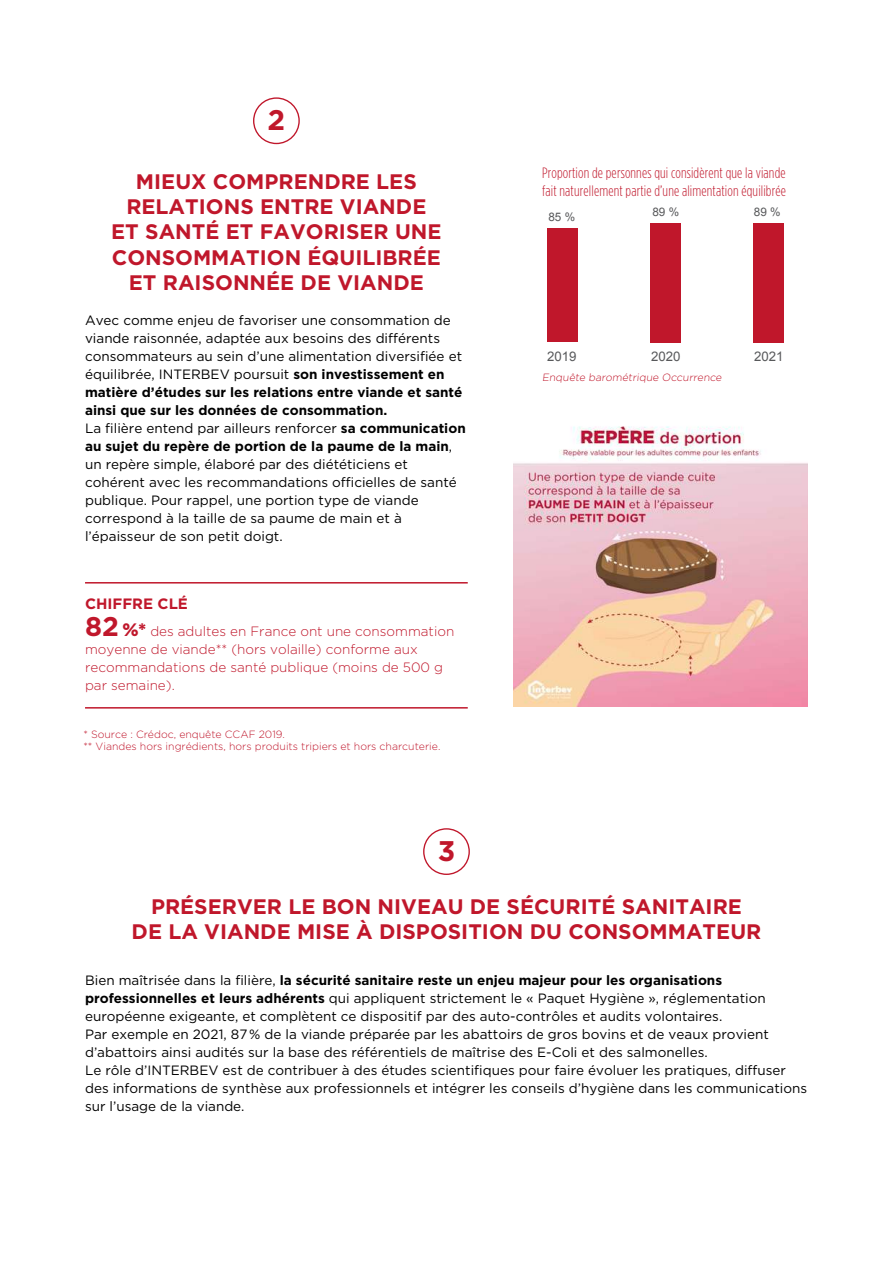
<style>
.page{position:relative;width:893px;height:1263px;background:#fff}
.page>*{position:absolute;margin:0;border:0;box-sizing:border-box;transform-origin:0 0}
.t1{font:700 28.35px "Gotham";color:#c0172b}
.t2{font:700 21px/25.2px "Gotham";color:#c0172b;text-align:center}
.t3{font:300 15px/18px "Gotham Condensed";letter-spacing:.01em;color:#c0172b}
.t4{font:700 15px "Gotham";color:#c0172b}
.t5{font:13.5px/18px "Gotham";color:#000}
.t6{font:300 13.5px/18px "Gotham";color:#c0172b}
.t7{font:13.2px "Arial";color:#58595b}
.t8{font:11.7px "Arial";color:#58595b}
.t9{font:300 10.5px/12.6px "Gotham";color:#c0172c}
.t10{font:300 10.5px "Gotham";color:#c0172b}
.s1{font-weight:700}
.s2{font-weight:700;font-size:27px}
.s3{font-weight:900;font-size:18px}
</style>
<div class="page">
<img style="left:513px;top:426px;width:295px;height:281px">
<div style="left:253px;top:97px;width:47px;height:47px;border:1px solid #c0172b;border-radius:50%"></div>
<hr style="left:85px;top:582px;width:383px;height:1px;background:#c0172b">
<hr style="left:85px;top:707px;width:383px;height:1px;background:#c0172b">
<div style="left:423px;top:828px;width:47px;height:47px;border:1px solid #c0172b;border-radius:50%"></div>
<div style="left:547px;top:229px;width:31px;height:113px;background:#c0172b"></div>
<div style="left:650px;top:223px;width:31px;height:119px;background:#c0172b"></div>
<div style="left:753px;top:223px;width:31px;height:119px;background:#c0172b"></div>
<h1 class="t1" style="left:268px;top:102px;width:19px">2</h1>
<h2 class="t2" style="left:111px;top:169px;width:332px">MIEUX COMPRENDRE LES<br>RELATIONS ENTRE VIANDE<br>ET SANTÉ ET FAVORISER UNE<br>CONSOMMATION ÉQUILIBRÉE<br>ET RAISONNÉE DE VIANDE</h2>
<p class="t5" style="left:85px;top:311px;width:382px">Avec comme enjeu de favoriser une consommation de viande raisonnée, adaptée aux besoins des différents consommateurs au sein d’une alimentation diversifiée et équilibrée, INTERBEV poursuit <span class="s1">son investissement en matière d’études sur les relations entre viande et santé ainsi que sur les données de consommation.<br></span>La filière entend par ailleurs renforcer <span class="s1">sa communication au sujet du repère de portion de la paume de la main</span>, un repère simple, élaboré par des diététiciens et cohérent avec les recommandations officielles de santé publique. Pour rappel, une portion type de viande correspond à la taille de sa paume de main et à l’épaisseur de son petit doigt.</p>
<p class="t4" style="left:85px;top:594px;width:104px">CHIFFRE CLÉ</p>
<p class="t6" style="left:85px;top:622px;width:371px"><span class="s2">82</span> <span class="s3">%*</span> des adultes en France ont une consommation moyenne de viande** (hors volaille) conforme aux recommandations de santé publique (moins de 500 g par semaine).</p>
<p class="t9" style="left:83px;top:727px;width:359px">* Source : Crédoc, enquête CCAF 2019.<br>** Viandes hors ingrédients, hors produits tripiers et hors charcuterie.</p>
<h1 class="t1" style="left:438px;top:832px;width:19px">3</h1>
<p class="t3" style="left:542px;top:163px;width:245px">Proportion de personnes qui considèrent que la viande fait naturellement partie d’une alimentation équilibrée</p>
<p class="t8" style="left:548px;top:210px;width:28px">85 %</p>
<p class="t8" style="left:652px;top:204px;width:28px">89 %</p>
<p class="t8" style="left:754px;top:204px;width:28px">89 %</p>
<p class="t7" style="left:547px;top:348px;width:31px">2019</p>
<p class="t7" style="left:651px;top:348px;width:31px">2020</p>
<p class="t7" style="left:754px;top:348px;width:31px">2021</p>
<p class="t10" style="left:542px;top:371px;width:182px">Enquête barométrique Occurrence</p>
<h2 class="t2" style="left:132px;top:894px;width:631px">PRÉSERVER LE BON NIVEAU DE SÉCURITÉ SANITAIRE<br>DE LA VIANDE MISE À DISPOSITION DU CONSOMMATEUR</h2>
<p class="t5" style="left:85px;top:970px;width:724px">Bien maîtrisée dans la filière, <span class="s1">la sécurité sanitaire reste un enjeu majeur pour les organisations professionnelles et leurs adhérents</span> qui appliquent strictement le « Paquet Hygiène », réglementation européenne exigeante, et complètent ce dispositif par des auto-contrôles et audits volontaires.<br>Par exemple en 2021, 87 % de la viande préparée par les abattoirs de gros bovins et de veaux provient d’abattoirs ainsi audités sur la base des référentiels de maîtrise des E-Coli et des salmonelles.<br>Le rôle d’INTERBEV est de contribuer à des études scientifiques pour faire évoluer les pratiques, diffuser des informations de synthèse aux professionnels et intégrer les conseils d’hygiène dans les communications sur l’usage de la viande.</p>
</div>
